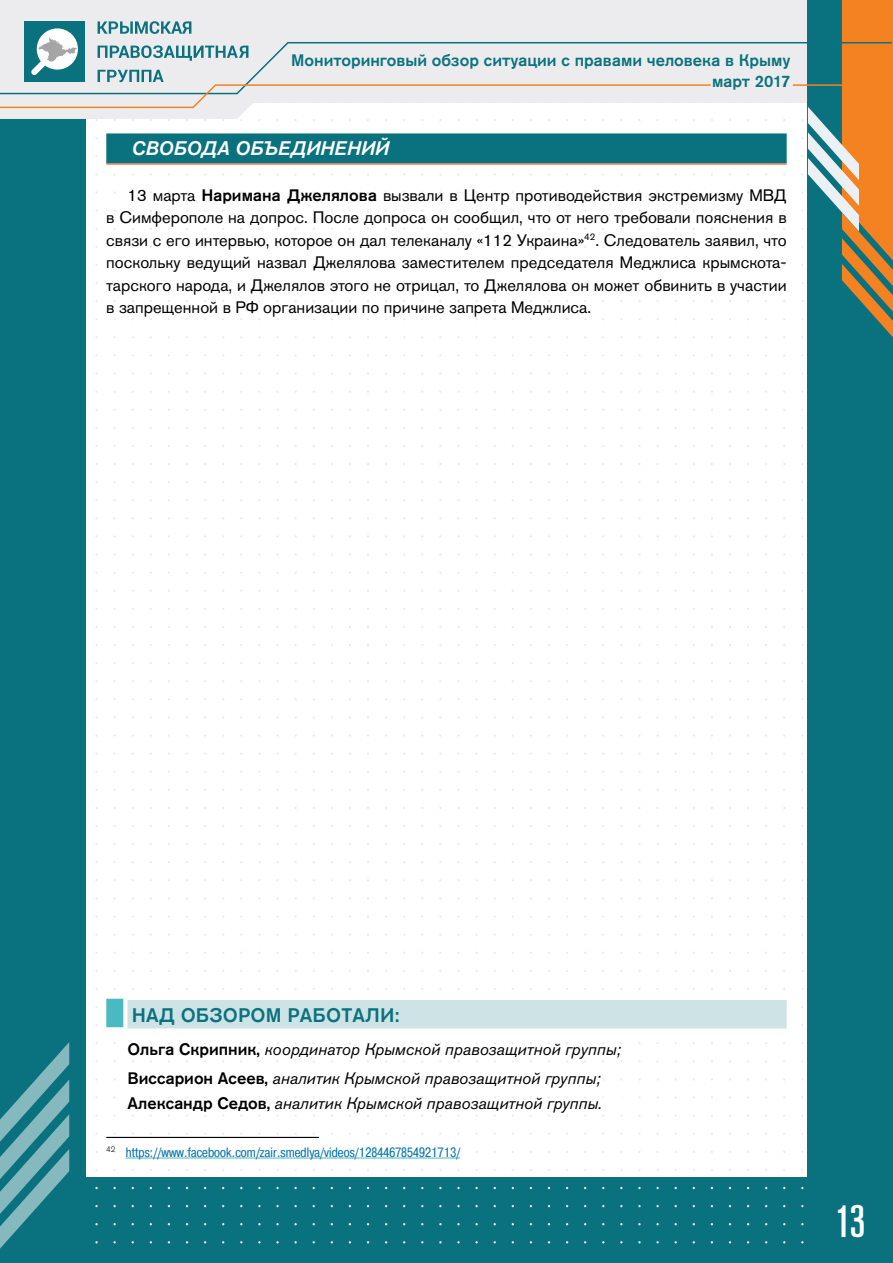
<style>
.page{position:relative;width:893px;height:1263px;background:#fff}
.page>*{position:absolute;margin:0;border:0;box-sizing:border-box;transform-origin:0 0}
.t1{font:500 condensed 45px "Akzidenz Grotesk Pro";color:#fff}
.t2{font:500 19.5px "Akzidenz Grotesk Pro";letter-spacing:.01em;color:#0a727e}
.t3{font:italic 500 19.5px "Akzidenz Grotesk Pro";letter-spacing:.01em;color:#fff}
.t4{font:16.5px/22.5px "Akzidenz Grotesk Pro";color:#000;text-align:justify}
.t5{font:italic 16.5px/28.8px "Akzidenz Grotesk Pro";color:#000}
.t6{font:500 16.5px/20.7px "Akzidenz Grotesk Pro";color:#0a727e;text-align:right}
.t7{font:13.5px "Pragmatica Cond C";letter-spacing:.01em;color:#0976ae}
.s1{font-weight:500}
.s2{font-weight:500;font-style:normal}
.s3{font-weight:500;font-style:normal;font-size:21px;color:#fff}
</style>
<div class="page">
<div style="left:0;top:1178px;width:893px;height:85px;background:#0a727e"></div>
<div style="left:0;top:0;width:85px;height:1263px;background:#0a727e"></div>
<svg style="left:0;top:0;width:837px;height:119px;fill:#ececee"></svg>
<div style="left:808px;top:1px;width:85px;height:1262px;background:#0a727e"></div>
<svg style="left:837px;top:0;width:56px;height:338px"></svg>
<svg style="left:801px;top:101px;width:58px;height:130px"></svg>
<svg style="left:0;top:1042px;width:69px;height:206px"></svg>
<div style="left:24px;top:21px;width:61px;height:61px;background:#0a727e"></div>
<svg style="left:38px;top:28px;width:39px;height:13px"></svg>
<svg style="left:98px;top:21px;width:20px;height:13px"></svg>
<svg style="left:120px;top:21px;width:13px;height:13px"></svg>
<svg style="left:135px;top:21px;width:24px;height:13px"></svg>
<svg style="left:161px;top:21px;width:10px;height:13px"></svg>
<svg style="left:171px;top:21px;width:20px;height:13px"></svg>
<svg style="left:0;top:41px;width:893px;height:54px;background:#cdd4d0"></svg>
<svg style="left:0;top:83px;width:712px;height:26px"></svg>
<hr style="left:793px;top:84px;width:100px;height:2px;background:#f48220">
<div style="left:106px;top:133px;width:681px;height:30px;background:#0a727e"></div>
<hr style="left:106px;top:163px;width:681px;height:2px;background:#f15a22">
<div style="left:128px;top:1000px;width:659px;height:28px;background:#cee3e5"></div>
<div style="left:106px;top:999px;width:17px;height:28px;background:#4bb9c2"></div>
<hr style="left:106px;top:1137px;width:213px;height:1px;background:#000">
<hr style="left:126px;top:1158px;width:334px;height:1px;background:#4bb9c2">
<p class="t6" style="left:291px;top:49px;width:501px">Мониторинговый обзор ситуации с правами человека в Крыму март 2017</p>
<p class="t3" style="left:132px;top:135px;width:259px">СВОБОДА ОБЪЕДИНЕНИЙ</p>
<p class="t4" style="left:106px;top:184px;width:682px;text-indent:21px">13 марта <span class="s1">Наримана Джелялова</span> вызвали в Центр противодействия экстремизму МВД в Симферополе на допрос. После допроса он сообщил, что от него требовали пояснения в связи с его интервью, которое он дал телеканалу «112 Украина»<sup>42</sup>. Следователь заявил, что поскольку ведущий назвал Джелялова заместителем председателя Меджлиса крымскота&shy;тарского народа, и Джелялов этого не отрицал, то Джелялова он может обвинить в участии в запрещенной в РФ организации по причине запрета Меджлиса.</p>
<p class="t2" style="left:132px;top:1003px;width:269px">НАД ОБЗОРОМ РАБОТАЛИ:</p>
<p class="t5" style="left:128px;top:1035px;width:495px"><span class="s2">Ольга Скрипник,</span> координатор Крымской правозащитной группы;<br><span class="s2">Виссарион Асеев,</span> аналитик Крымской правозащитной группы;</p>
<p class="t5" style="left:128px;top:1088px;width:504px"><span class="s2">Александр Седов,</span> аналитик Крымской правозащитной группы.<span class="s3">ПР</span></p>
<p class="t7" style="left:106px;top:1144px;width:355px"><sup>42</sup> https://www.facebook.com/zair.smedlya/videos/1284467854921713/</p>
<h1 class="t1" style="left:835px;top:1192px;width:32px">13</h1>
</div>
